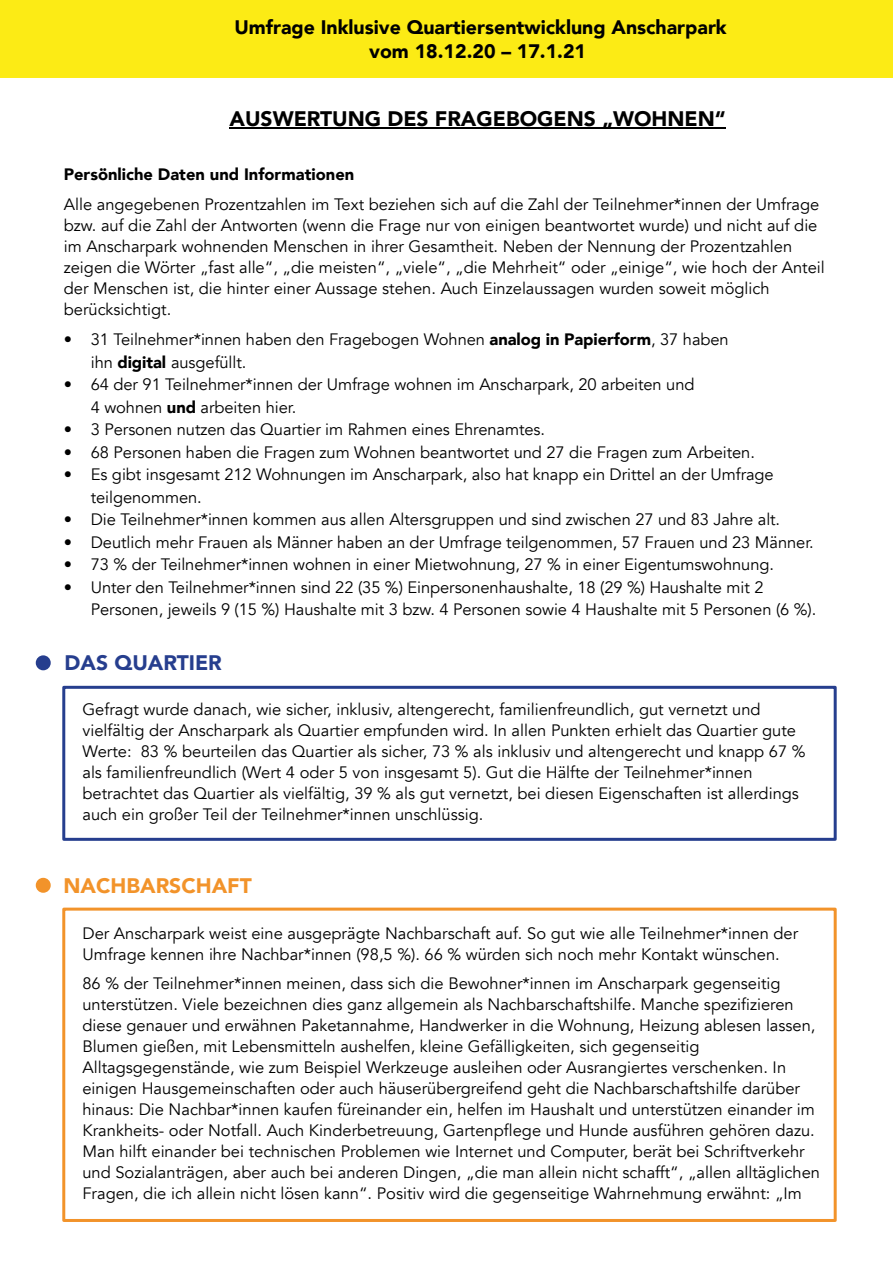
<style>
.page{position:relative;width:893px;height:1263px;background:#fff}
.page>*{position:absolute;margin:0;border:0;box-sizing:border-box;transform-origin:0 0}
.t1{font:900 21px "Avenir";color:#000}
.t2{font:900 21px "Avenir";color:#f2932a}
.t3{font:900 21px "Avenir";color:#263e8e}
.t4{font:900 19.5px/24px "Avenir";color:#000;text-align:center}
.t5{font:16.5px/21px "Avenir";color:#000}
.t6{font:900 16.5px "Avenir";color:#000}
.s1{font-weight:900}
</style>
<div class="page">
<div style="left:0;top:0;width:893px;height:78px;background:#fceb15"></div>
<div style="left:62px;top:686px;width:775px;height:155px;border:3px solid #263e8e"></div>
<div style="left:36px;top:655px;width:15px;height:15px;background:#263e8e;border:3px solid #263e8e;border-radius:50%"></div>
<div style="left:62px;top:908px;width:775px;height:314px;border:3px solid #f2932a"></div>
<div style="left:36px;top:878px;width:15px;height:15px;background:#f2932a;border:3px solid #f2932a;border-radius:50%"></div>
<hr style="left:229px;top:127px;width:497px;height:1px;background:#000">
<p class="t4" style="left:234px;top:16px;width:494px">Umfrage Inklusive Quartiersentwicklung Anscharpark vom 18.12.20 – 17.1.21</p>
<p class="t1" style="left:229px;top:105px;width:498px">AUSWERTUNG DES FRAGEBOGENS „WOHNEN“</p>
<p class="t6" style="left:64px;top:164px;width:292px">Persönliche Daten und Informationen</p>
<p class="t5" style="left:64px;top:194px;width:762px">Alle angegebenen Prozentzahlen im Text beziehen sich auf die Zahl der Teilnehmer*innen der Umfrage bzw. auf die Zahl der Antworten (wenn die Frage nur von einigen beantwortet wurde) und nicht auf die im Anscharpark wohnenden Menschen in ihrer Gesamtheit. Neben der Nennung der Prozentzahlen zeigen die Wörter „fast alle“, „die meisten“, „viele“, „die Mehrheit“ oder „einige“, wie hoch der Anteil der Menschen ist, die hinter einer Aussage stehen. Auch Einzelaussagen wurden soweit möglich berücksichtigt.</p>
<p class="t5" style="left:91px;top:328px;width:639px;line-height:22.5px;text-indent:-27px">• 31 Teilnehmer*innen haben den Fragebogen Wohnen <span class="s1">analog in Papierform</span>, 37 haben ihn <span class="s1">digital</span> ausgefüllt.</p>
<p class="t5" style="left:91px;top:373px;width:605px;line-height:22.5px;text-indent:-27px">• 64 der 91 Teilnehmer*innen der Umfrage wohnen im Anscharpark, 20 arbeiten und<br>4 wohnen <span class="s1">und</span> arbeiten hier.</p>
<p class="t5" style="left:64px;top:419px;width:483px">• 3 Personen nutzen das Quartier im Rahmen eines Ehrenamtes.</p>
<p class="t5" style="left:64px;top:442px;width:693px">• 68 Personen haben die Fragen zum Wohnen beantwortet und 27 die Fragen zum Arbeiten.</p>
<p class="t5" style="left:91px;top:463px;width:684px;line-height:22.5px;text-indent:-27px">• Es gibt insgesamt 212 Wohnungen im Anscharpark, also hat knapp ein Drittel an der Umfrage teilgenommen.</p>
<p class="t5" style="left:64px;top:509px;width:718px">• Die Teilnehmer*innen kommen aus allen Altersgruppen und sind zwischen 27 und 83 Jahre alt.</p>
<p class="t5" style="left:64px;top:532px;width:752px">• Deutlich mehr Frauen als Männer haben an der Umfrage teilgenommen, 57 Frauen und 23 Männer.</p>
<p class="t5" style="left:64px;top:554px;width:712px">• 73 % der Teilnehmer*innen wohnen in einer Mietwohnung, 27 % in einer Eigentumswohnung.</p>
<p class="t5" style="left:91px;top:576px;width:727px;line-height:22.5px;text-indent:-27px">• Unter den Teilnehmer*innen sind 22 (35 %) Einpersonenhaushalte, 18 (29 %) Haushalte mit 2<br>Personen, jeweils 9 (15 %) Haushalte mit 3 bzw. 4 Personen sowie 4 Haushalte mit 5 Personen (6 %).</p>
<p class="t3" style="left:65px;top:649px;width:159px">DAS QUARTIER</p>
<p class="t5" style="left:82px;top:699px;width:725px">Gefragt wurde danach, wie sicher, inklusiv, altengerecht, familienfreundlich, gut vernetzt und vielfältig der Anscharpark als Quartier empfunden wird. In allen Punkten erhielt das Quartier gute Werte: 83 % beurteilen das Quartier als sicher, 73 % als inklusiv und altengerecht und knapp 67 % als familienfreundlich (Wert 4 oder 5 von insgesamt 5). Gut die Hälfte der Teilnehmer*innen betrachtet das Quartier als vielfältig, 39 % als gut vernetzt, bei diesen Eigenschaften ist allerdings auch ein großer Teil der Teilnehmer*innen unschlüssig.</p>
<p class="t2" style="left:63px;top:872px;width:190px">NACHBARSCHAFT</p>
<p class="t5" style="left:82px;top:923px;width:717px">Der Anscharpark weist eine ausgeprägte Nachbarschaft auf. So gut wie alle Teilnehmer*innen der<br>Umfrage kennen ihre Nachbar*innen (98,5 %). 66 % würden sich noch mehr Kontakt wünschen.</p>
<p class="t5" style="left:82px;top:973px;width:739px">86 % der Teilnehmer*innen meinen, dass sich die Bewohner*innen im Anscharpark gegenseitig unterstützen. Viele bezeichnen dies ganz allgemein als Nachbarschaftshilfe. Manche spezifizieren diese genauer und erwähnen Paketannahme, Handwerker in die Wohnung, Heizung ablesen lassen, Blumen gießen, mit Lebensmitteln aushelfen, kleine Gefälligkeiten, sich gegenseitig Alltagsgegenstände, wie zum Beispiel Werkzeuge ausleihen oder Ausrangiertes verschenken. In einigen Hausgemeinschaften oder auch häuserübergreifend geht die Nachbarschaftshilfe darüber hinaus: Die Nachbar*innen kaufen füreinander ein, helfen im Haushalt und unterstützen einander im Krankheits- oder Notfall. Auch Kinderbetreuung, Gartenpflege und Hunde ausführen gehören dazu.<br>Man hilft einander bei technischen Problemen wie Internet und Computer, berät bei Schriftverkehr und Sozialanträgen, aber auch bei anderen Dingen, „die man allein nicht schafft“, „allen alltäglichen Fragen, die ich allein nicht lösen kann“. Positiv wird die gegenseitige Wahrnehmung erwähnt: „Im</p>
</div>
